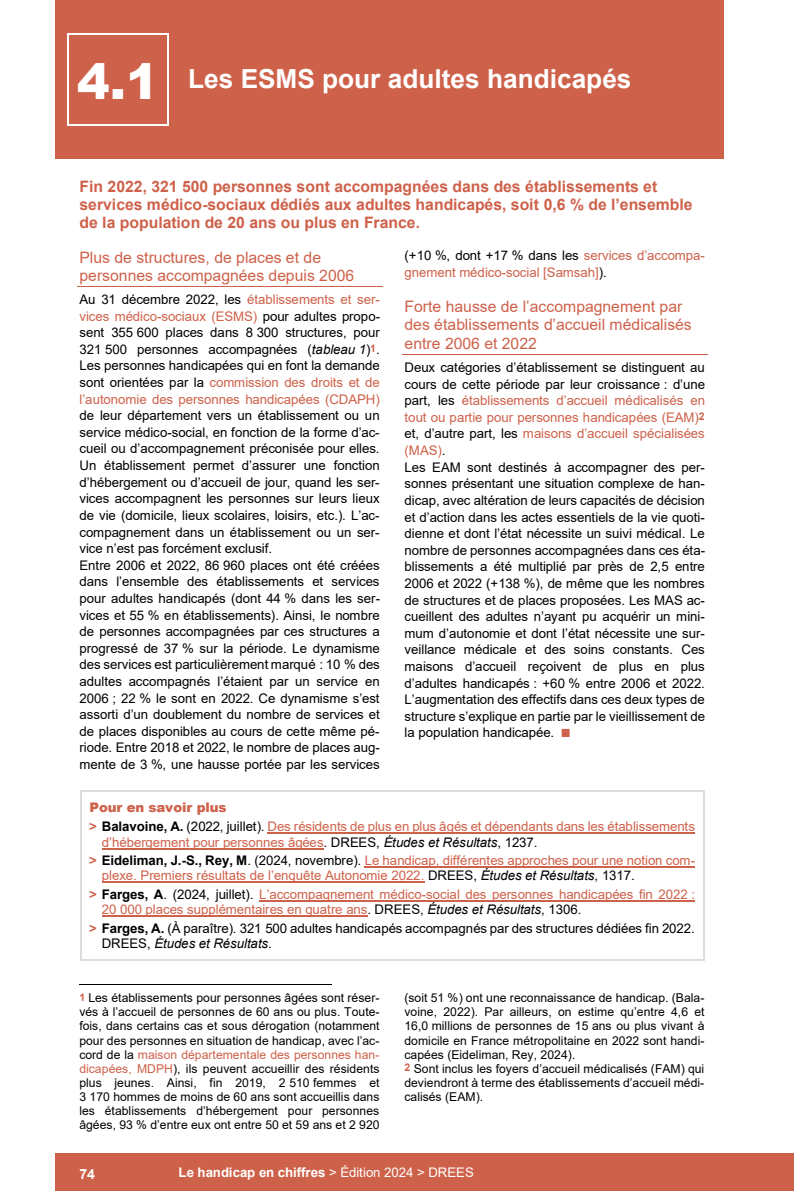
<style>
.page{position:relative;width:794px;height:1191px;background:#fff}
.page>*{position:absolute;margin:0;border:0;box-sizing:border-box;transform-origin:0 0}
.t1{font:900 49px "Arial";color:#fff}
.t2{font:700 26.25px "Arial";color:#fff}
.t3{font:700 15.75px/18.2px "Arial";color:#ce614a}
.t4{font:15.75px/18.4px "Arial";letter-spacing:.005em;color:#ce614a}
.t5{font:700 14px "Arial";color:#fff}
.t6{font:13.3px/16.6px "Arial";color:#000}
.t7{font:13.3px/16.6px "Arial";color:#ce614a}
.t8{font:700 13.3px "Arial";color:#fff}
.t9{font:italic 13.3px "Arial";letter-spacing:-.005em;color:#000}
.t10{font:12.25px/14.2px "Arial";color:#000;text-align:justify}
.s1{color:#ce614a}
.s2{font-style:italic}
.s3{font-weight:700;font-size:10.5px;color:#ce614a}
.s4{color:#000}
.s5{font-family:"Courier New";color:#ce614a}
.s6{font-weight:900}
.s7{font-weight:700}
.s8{font-weight:700;color:#000}
.s9{font-style:italic;color:#000}
.s10{font-weight:700;color:#ce614a}
.s11{font-style:normal}
.s12{font-weight:400}
</style>
<div class="page">
<div style="left:55px;top:1154px;width:739px;height:37px;background:#ca634f"></div>
<div style="left:55px;top:1153px;width:739px;height:37px;background:#ce614a"></div>
<hr style="left:77px;top:286px;width:305px;height:1px;background:#ce614a">
<hr style="left:402px;top:354px;width:305px;height:1px;background:#ce614a">
<hr style="left:82px;top:790px;width:621px;height:1px;background:#dcddde">
<hr style="left:80px;top:791px;width:2px;height:28px;background:#dcddde">
<hr style="left:267px;top:833px;width:428px;height:1px;background:#ce614a">
<hr style="left:102px;top:848px;width:221px;height:1px;background:#ce614a">
<hr style="left:365px;top:866px;width:330px;height:1px;background:#ce614a">
<hr style="left:102px;top:881px;width:322px;height:1px;background:#ce614a">
<hr style="left:259px;top:900px;width:436px;height:1px;background:#ce614a">
<hr style="left:102px;top:915px;width:265px;height:1px;background:#ce614a">
<svg style="left:80px;top:819px;width:2px;height:116px"></svg>
<hr style="left:82px;top:959px;width:621px;height:1px;background:#dcddde">
<hr style="left:80px;top:935px;width:2px;height:24px;background:#dcddde">
<svg style="left:703px;top:790px;width:1px;height:170px"></svg>
<hr style="left:79px;top:984px;width:252px;height:1px;background:#000">
<div style="left:55px;top:0;width:124px;height:30px;background:#ce614a"></div>
<div style="left:179px;top:0;width:545px;height:30px;background:#ce614a"></div>
<div style="left:55px;top:30px;width:124px;height:99px;background:#ce614a"></div>
<hr style="left:68px;top:33px;width:99px;height:2px;background:#fff">
<hr style="left:67px;top:35px;width:1px;height:89px;background:#fff">
<hr style="left:68px;top:124px;width:99px;height:2px;background:#fff">
<hr style="left:167px;top:35px;width:2px;height:89px;background:#fff">
<div style="left:179px;top:30px;width:545px;height:99px;background:#ce614a"></div>
<div style="left:55px;top:129px;width:124px;height:30px;background:#ce614a"></div>
<div style="left:179px;top:129px;width:545px;height:30px;background:#ce614a"></div>
<p class="t1" style="left:77px;top:46px;width:83px">4.1</p>
<p class="t2" style="left:188px;top:60px;width:445px">Les ESMS pour adultes handicapés</p>
<p class="t3" style="left:79px;top:177px;width:614px">Fin 2022, 321 500 personnes sont accompagnées dans des établissements et services médico-sociaux dédiés aux adultes handicapés, soit 0,6 % de l’ensemble de la population de 20 ans ou plus en France.</p>
<p class="t4" style="left:79px;top:248px;width:276px">Plus de structures, de places et de personnes accompagnées depuis 2006</p>
<p class="t6" style="left:79px;top:291px;width:302px">Au 31 décembre 2022, les <span class="s1">établissements et ser&shy;vices médico-sociaux (ESMS)</span> pour adultes propo&shy;sent 355 600 places dans 8 300 structures, pour 321 500 personnes accompagnées (<span class="s2">tableau 1</span>)<span class="s3">1</span>.<br>Les personnes handicapées qui en font la demande sont orientées par la <span class="s1">commission des droits et de l’autonomie des personnes handicapées (CDAPH) </span>de leur département vers un établissement ou un service médico-social, en fonction de la forme d’ac&shy;cueil ou d’accompagnement préconisée pour elles.<br>Un établissement permet d’assurer une fonction d’hébergement ou d’accueil de jour, quand les ser&shy;vices accompagnent les personnes sur leurs lieux de vie (domicile, lieux scolaires, loisirs, etc.). L’ac&shy;compagnement dans un établissement ou un ser&shy;vice n’est pas forcément exclusif.<br>Entre 2006 et 2022, 86 960 places ont été créées dans l’ensemble des établissements et services pour adultes handicapés (dont 44 % dans les ser&shy;vices et 55 % en établissements). Ainsi, le nombre de personnes accompagnées par ces structures a progressé de 37 % sur la période. Le dynamisme des services est particulièrement marqué : 10 % des adultes accompagnés l’étaient par un service en 2006 ; 22 % le sont en 2022. Ce dynamisme s’est assorti d’un doublement du nombre de services et de places disponibles au cours de cette même pé&shy;riode. Entre 2018 et 2022, le nombre de places aug&shy;mente de 3 %, une hausse portée par les services</p>
<p class="t7" style="left:404px;top:247px;width:302px"><span class="s4">(+10 %, dont +17 % dans les</span> services d’accompa&shy;gnement médico-social [Samsah]<span class="s4">).</span></p>
<p class="t4" style="left:404px;top:297px;width:289px">Forte hausse de l’accompagnement par des établissements d’accueil médicalisés entre 2006 et 2022</p>
<p class="t6" style="left:404px;top:359px;width:302px">Deux catégories d’établissement se distinguent au cours de cette période par leur croissance : d’une part, les <span class="s1">établissements d’accueil médicalisés en tout ou partie pour personnes handicapées (EAM)</span><span class="s3">2 </span>et, d’autre part, les <span class="s1">maisons d’accueil spécialisées (MAS)</span>.<br>Les EAM sont destinés à accompagner des per&shy;sonnes présentant une situation complexe de han&shy;dicap, avec altération de leurs capacités de décision et d’action dans les actes essentiels de la vie quoti&shy;dienne et dont l’état nécessite un suivi médical. Le nombre de personnes accompagnées dans ces éta&shy;blissements a été multiplié par près de 2,5 entre 2006 et 2022 (+138 %), de même que les nombres de structures et de places proposées. Les MAS ac&shy;cueillent des adultes n’ayant pu acquérir un mini&shy;mum d’autonomie et dont l’état nécessite une sur&shy;veillance médicale et des soins constants. Ces maisons d’accueil reçoivent de plus en plus d’adultes handicapés : +60 % entre 2006 et 2022.<br>L’augmentation des effectifs dans ces deux types de structure s’explique en partie par le vieillissement de la population handicapée. <span class="s5">■</span></p>
<p class="t7" style="left:89px;top:796px;width:607px;line-height:19.9px"><span class="s6">Pour en savoir plus<br></span><span class="s7">&gt;</span> <span class="s8">Balavoine, A.</span> <span class="s4">(2022, juillet).</span> Des résidents de plus en plus âgés et dépendants dans les établissements</p>
<p class="t7" style="left:89px;top:832px;width:607px;line-height:18.6px;text-indent:12px">d’hébergement pour personnes âgées<span class="s4">. DREES,</span> <span class="s9">Études et Résultats</span><span class="s4">, 1237.<br></span><span class="s7">&gt;</span> <span class="s8">Eideliman, J.-S., Rey, M</span><span class="s4">. (2024, novembre).</span> Le handicap, différentes approches pour une notion com-</p>
<p class="t7" style="left:89px;top:866px;width:607px;line-height:18.7px;text-indent:12px">plexe. Premiers résultats de l’enquête Autonomie 2022. <span class="s4">DREES,</span> <span class="s9">Études et Résultats</span><span class="s4">, 1317.<br></span><span class="s7">&gt;</span> <span class="s8">Farges, A</span><span class="s4">. (2024, juillet).</span> L’accompagnement médico-social des personnes handicapées fin 2022 :</p>
<p class="t6" style="left:89px;top:900px;width:607px;line-height:18.6px;text-indent:12px"><span class="s1">20 000 places supplémentaires en quatre ans</span>. DREES, <span class="s2">Études et Résultats</span>, 1306.<br><span class="s10">&gt;</span> <span class="s7">Farges, A.</span> (À paraître). 321 500 adultes handicapés accompagnés par des structures dédiées fin 2022.</p>
<p class="t9" style="left:102px;top:934px;width:172px"><span class="s11">DREES,</span> Études et Résultats<span class="s11">.</span></p>
<p class="t10" style="left:79px;top:990px;width:302px"><span class="s3">1</span> Les établissements pour personnes âgées sont réser&shy;vés à l’accueil de personnes de 60 ans ou plus. Toute&shy;fois, dans certains cas et sous dérogation (notamment pour des personnes en situation de handicap, avec l’ac&shy;cord de la <span class="s1">maison départementale des personnes han&shy;dicapées, MDPH</span>), ils peuvent accueillir des résidents plus jeunes. Ainsi, fin 2019, 2 510 femmes et 3 170 hommes de moins de 60 ans sont accueillis dans les établissements d’hébergement pour personnes âgées, 93 % d’entre eux ont entre 50 et 59 ans et 2 920</p>
<p class="t10" style="left:404px;top:990px;width:301px;text-align:left">(soit 51 %) ont une reconnaissance de handicap. (Bala&shy;voine, 2022). Par ailleurs, on estime qu’entre 4,6 et 16,0 millions de personnes de 15 ans ou plus vivant à domicile en France métropolitaine en 2022 sont handi&shy;capées (Eideliman, Rey, 2024).<br><span class="s3">2</span> Sont inclus les foyers d’accueil médicalisés (FAM) qui deviendront à terme des établissements d’accueil médi&shy;calisés (EAM).</p>
<p class="t5" style="left:79px;top:1164px;width:17px">74</p>
<p class="t8" style="left:179px;top:1163px;width:297px">Le handicap en chiffres <span class="s12">&gt; Édition 2024 &gt; DREES</span></p>
</div>
